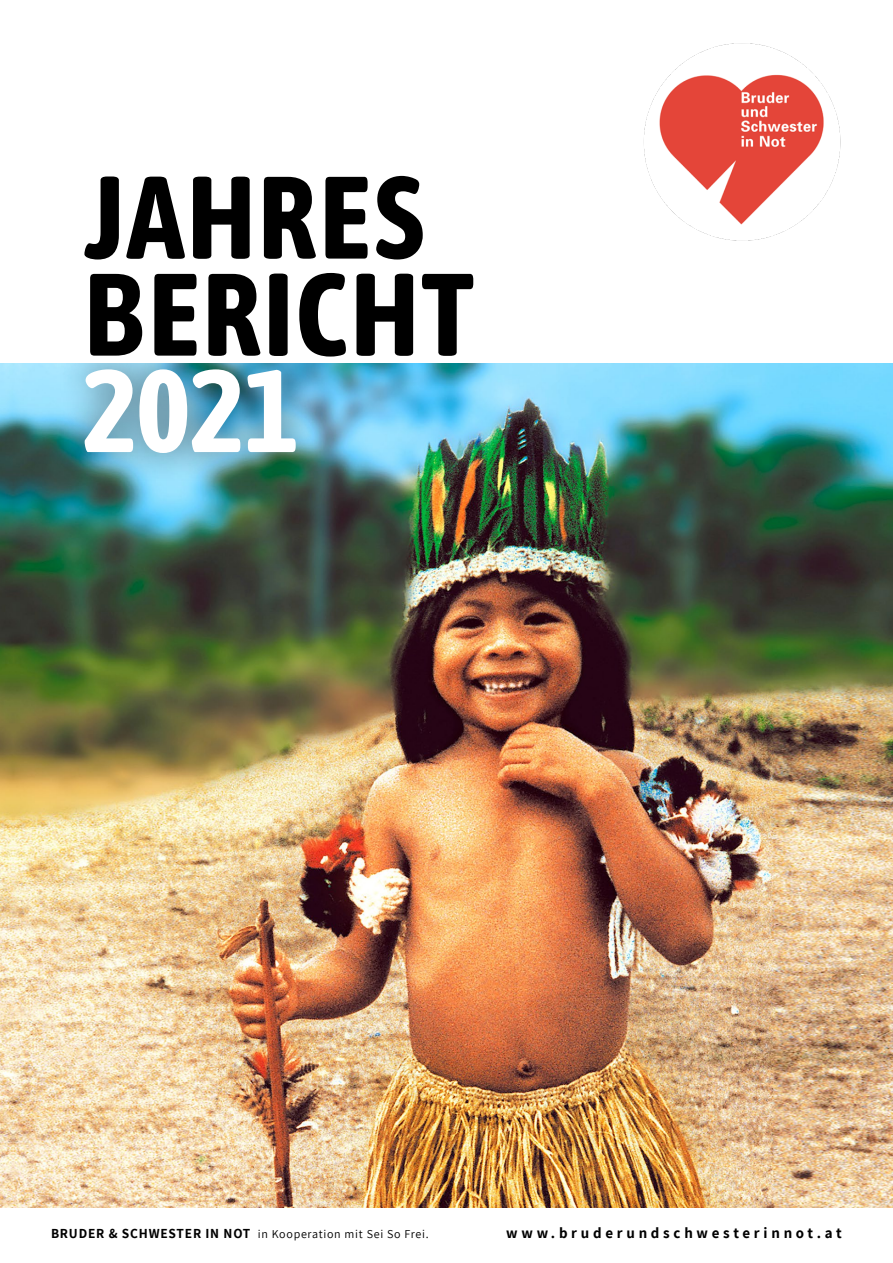
<style>
.page{position:relative;width:893px;height:1263px;background:#fff}
.page>*{position:absolute;margin:0;border:0;box-sizing:border-box;transform-origin:0 0}
.t1{font:700 116.7px/97.1px "Asap Condensed";letter-spacing:.01em;color:#000}
.t2{font:700 116.7px "Asap Condensed";color:#fff}
.t3{font:700 15px "Assistant";letter-spacing:.25em;color:#000}
.t4{font:12px "Assistant";letter-spacing:.06em;color:#000}
.s1{font-weight:700;font-size:13.5px}
</style>
<div class="page">
<img style="left:0;top:363px;width:893px;height:845px">
<div style="left:53px;top:337px;width:274px;height:148px;background:#000;opacity:.5"></div>
<div style="left:0;top:0;width:893px;height:362px;background:#fff"></div>
<img style="left:643px;top:43px;width:198px;height:198px">
<h1 class="t1" style="left:83px;top:163px;width:392px">JAHRES<br>BERICHT</h1>
<h1 class="t2" style="left:83px;top:329px;width:216px">2021</h1>
<p class="t4" style="left:51px;top:1226px;width:379px"><span class="s1">BRUDER &amp; SCHWESTER IN NOT</span> in Kooperation mit Sei So Frei.</p>
<p class="t3" style="left:506px;top:1222px;width:337px">www.bruderundschwesterinnot.at</p>
</div>
